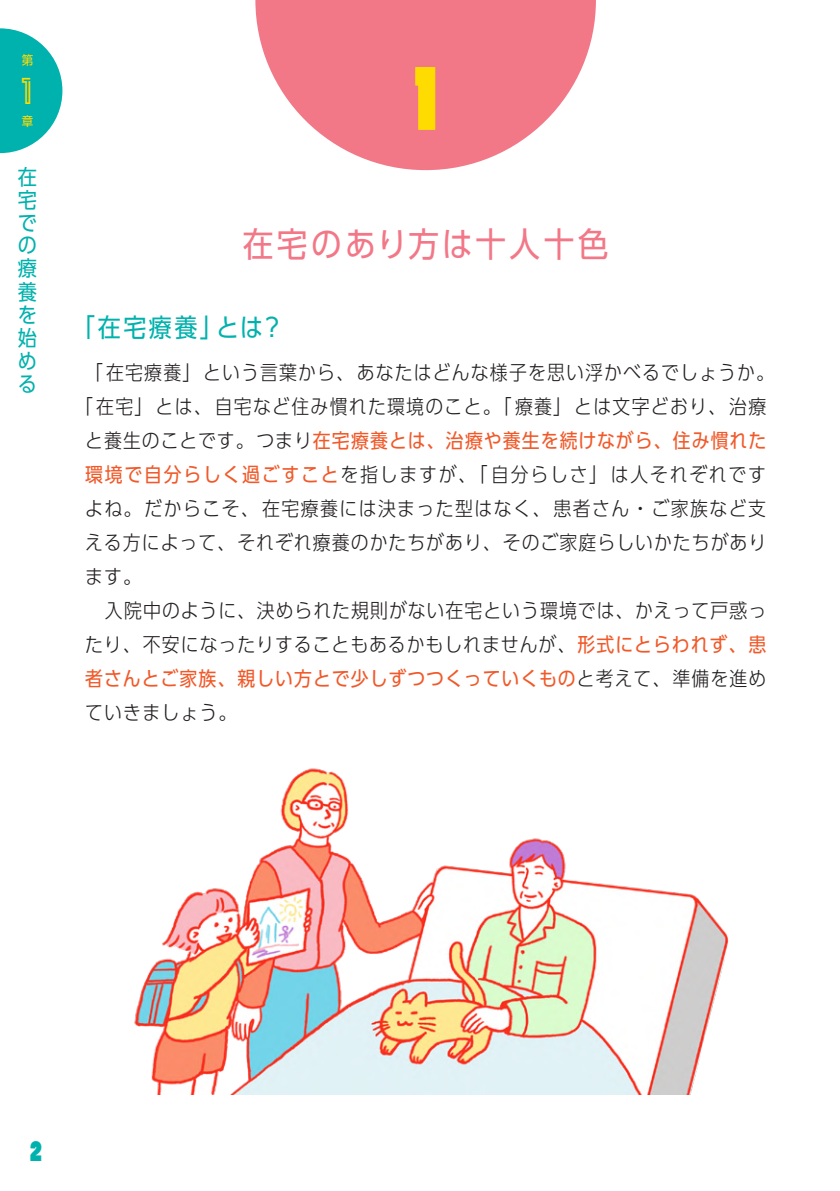
<style>
.page{position:relative;width:840px;height:1191px;background:#fff}
.page>*{position:absolute;margin:0;border:0;box-sizing:border-box;transform-origin:0 0}
.t1{font:85px "Poplar Std";color:#ffdc01}
.t2{font:39.6px "Continuo";color:#ffdc01}
.t3{font:34px "UD Shin Go C Oniz Pr 6 N";letter-spacing:.1em;color:#f27787}
.t4{font:27px "Poplar Std";color:#00b2ad}
.t5{font:25.6px "UD Shin Go C Oniz Pr 6 N";letter-spacing:.1em;color:#00b2ad}
.t6{font:21.2px/23px "UD Shin Go C Oniz Pr 6 N";color:#00b2ad;text-align:justify}
.t7{font:300 19.8px "UD Shin Go C Oniz Pr 6 N";letter-spacing:.06em;color:#231f20}
.t8{font:19.8px "UD Shin Go C Oniz Pr 6 N";letter-spacing:.05em;color:#f15929}
.t9{font:300 19.8px "UD Shin Go C Oniz Pr 6 N";letter-spacing:.09em;color:#231f20}
.t10{font:12.8px "UD Shin Go C Oniz Pr 6 N";color:#ffdc01}
.s1{font-weight:300;color:#231f20}
.s2{font-weight:400;color:#f15929}
</style>
<div class="page">
<svg style="left:255px;top:0;width:340px;height:170px;fill:#f27787"></svg>
<img style="left:134px;top:768px;width:595px;height:326px">
<svg style="left:0;top:28px;width:62px;height:125px"></svg>
<p class="t10" style="left:22px;top:50px;width:13px">第</p>
<h2 class="t2" style="left:15px;top:71px;width:23px">1</h2>
<p class="t10" style="left:22px;top:111px;width:13px">章</p>
<p class="t6" style="left:18px;top:164px;width:20px">在宅での療養を始める</p>
<h1 class="t1" style="left:414px;top:52px;width:24px">1</h1>
<h3 class="t3" style="left:243px;top:217px;width:367px">在宅のあり方は十人十色</h3>
<p class="t5" style="left:72px;top:307px;width:213px">「在宅療養」とは？</p>
<p class="t7" style="left:85px;top:356px;width:690px">「在宅療養」という言葉から、あなたはどんな様子を思い浮かべるでしょうか。</p>
<p class="t7" style="left:75px;top:390px;width:692px">「在宅」とは、自宅など住み慣れた環境のこと。「療養」とは文字どおり、治療</p>
<p class="t8" style="left:85px;top:424px;width:682px"><span class="s1">と養生のことです。つまり</span>在宅療養とは、治療や養生を続けながら、住み慣れた</p>
<p class="t9" style="left:85px;top:458px;width:682px"><span class="s2">環境で自分らしく過ごすこと</span>を指しますが、「自分らしさ」は人それぞれです</p>
<p class="t7" style="left:85px;top:492px;width:682px">よね。だからこそ、在宅療養には決まった型はなく、患者さん・ご家族など支</p>
<p class="t7" style="left:85px;top:526px;width:682px">える方によって、それぞれ療養のかたちがあり、そのご家庭らしいかたちがあり</p>
<p class="t7" style="left:85px;top:560px;width:57px">ます。</p>
<p class="t7" style="left:105px;top:594px;width:662px">入院中のように、決められた規則がない在宅という環境では、かえって戸惑っ</p>
<p class="t7" style="left:85px;top:628px;width:682px">たり、不安になったりすることもあるかもしれませんが、<span class="s2">形式にとらわれず、患</span></p>
<p class="t8" style="left:85px;top:662px;width:682px">者さんとご家族、親しい方とで少しずつつくっていくもの<span class="s1">と考えて、準備を進め</span></p>
<p class="t7" style="left:85px;top:696px;width:153px">ていきましょう。</p>
<h3 class="t4" style="left:30px;top:1136px;width:13px">2</h3>
</div>
